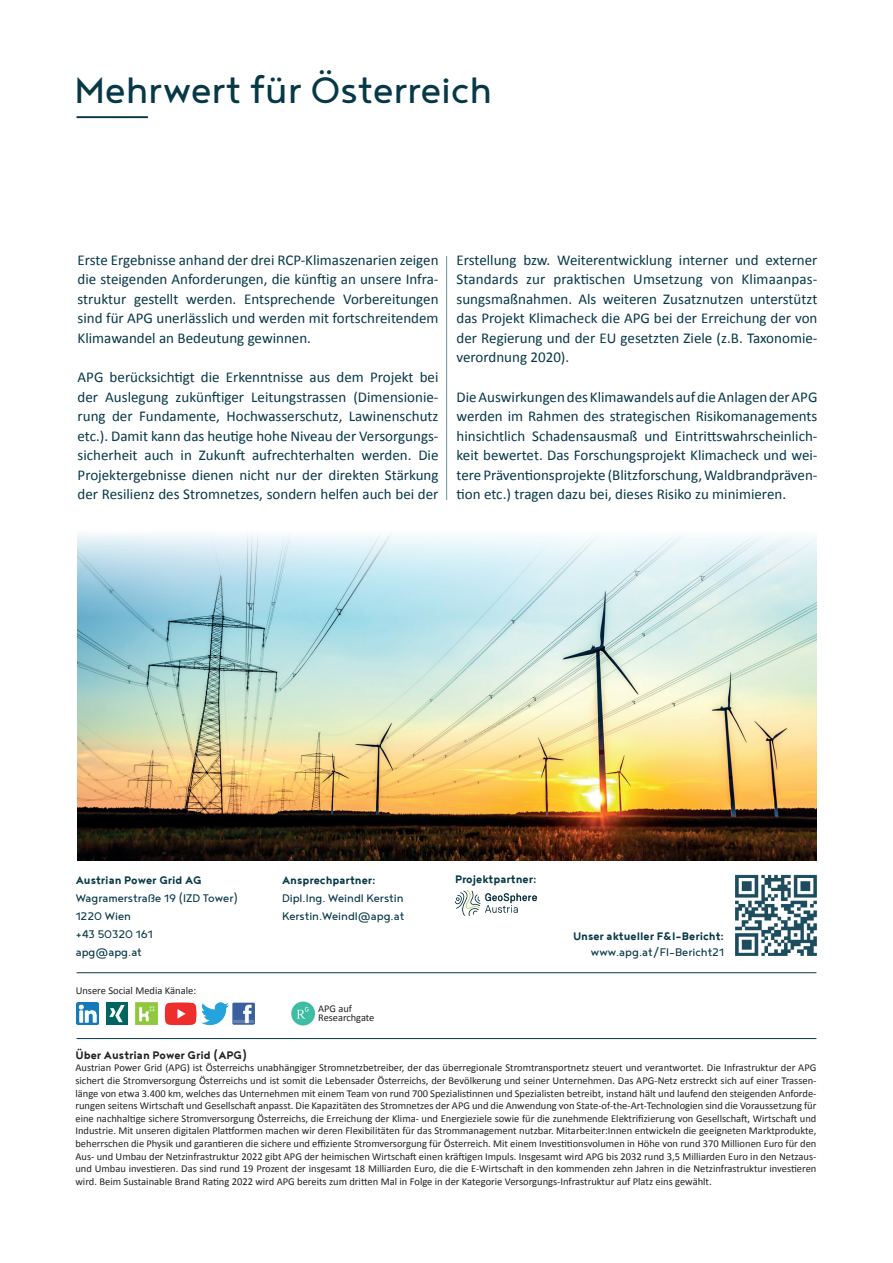
<style>
.page{position:relative;width:893px;height:1263px;background:#fff}
.page>*{position:absolute;margin:0;border:0;box-sizing:border-box;transform-origin:0 0}
.t1{font:45px "Noyh";color:#073848}
.t2{font:15px/19.5px "Calibri";color:#073848;text-align:justify}
.t3{font:13.5px/18px "Noyh";color:#073848}
.t4{font:700 13.5px "Noyh";color:#073848}
.t5{font:700 13.5px "Noyh";color:#231f20}
.t6{font:10.5px/12.6px "Calibri";color:#231f20;text-align:justify}
.t7{font:10.35px/9px "Calibri";color:#231f20}
</style>
<div class="page">
<hr style="left:77px;top:116px;width:71px;height:2px;background:#073848">
<hr style="left:77px;top:1038px;width:739px;height:1px;background:#073848">
<img style="left:292px;top:1002px;width:23px;height:23px">
<img style="left:233px;top:1002px;width:22px;height:22px">
<img style="left:136px;top:1002px;width:21px;height:22px">
<img style="left:77px;top:1002px;width:21px;height:22px">
<img style="left:201px;top:1002px;width:32px;height:24px">
<img style="left:106px;top:1002px;width:22px;height:22px">
<img style="left:164px;top:1002px;width:33px;height:23px">
<hr style="left:77px;top:972px;width:739px;height:1px;background:#073848">
<img style="left:735px;top:874px;width:82px;height:82px">
<img style="left:455px;top:891px;width:81px;height:25px">
<hr style="left:446px;top:256px;width:1px;height:244px;background:#7192a2">
<img style="left:78px;top:470px;width:738px;height:390px">
<h1 class="t1" style="left:75px;top:65px;width:419px">Mehrwert für Österreich</h1>
<p class="t2" style="left:78px;top:250px;width:362px">Erste Ergebnisse anhand der drei RCP-Klimaszenarien zeigen die steigenden Anforderungen, die künftig an unsere Infra&shy;struktur gestellt werden. Entsprechende Vorbereitungen sind für APG unerlässlich und werden mit fortschreitendem Klimawandel an Bedeutung gewinnen.</p>
<p class="t2" style="left:78px;top:367px;width:362px">APG berücksichtigt die Erkenntnisse aus dem Projekt bei der Auslegung zukünftiger Leitungstrassen (Dimensionie&shy;rung der Fundamente, Hochwasserschutz, Lawinenschutz etc.). Damit kann das heutige hohe Niveau der Versorgungs&shy;sicherheit auch in Zukunft aufrechterhalten werden. Die Projektergebnisse dienen nicht nur der direkten Stärkung der Resilienz des Stromnetzes, sondern helfen auch bei der</p>
<p class="t2" style="left:457px;top:250px;width:362px">Erstellung bzw. Weiterentwicklung interner und externer Standards zur praktischen Umsetzung von Klimaanpas&shy;sungsmaßnahmen. Als weiteren Zusatznutzen unterstützt das Projekt Klimacheck die APG bei der Erreichung der von der Regierung und der EU gesetzten Ziele (z.B. Taxonomie&shy;verordnung 2020).</p>
<p class="t2" style="left:457px;top:386px;width:362px">Die Auswirkungen des Klimawandels auf die Anlagen der APG werden im Rahmen des strategischen Risikomanagements hinsichtlich Schadensausmaß und Eintrittswahrscheinlich&shy;keit bewertet. Das Forschungsprojekt Klimacheck und wei&shy;tere Präventionsprojekte (Blitzforschung, Waldbrandpräven&shy;tion etc.) tragen dazu bei, dieses Risiko zu minimieren.</p>
<p class="t4" style="left:76px;top:872px;width:127px">Austrian Power Grid AG</p>
<p class="t3" style="left:76px;top:888px;width:164px">Wagramerstraße 19 (IZD Tower)<br>1220 Wien<br>+43 50320 161<br>apg@apg.at</p>
<p class="t6" style="left:76px;top:984px;width:122px">Unsere Social Media Känale:</p>
<p class="t4" style="left:282px;top:872px;width:95px">Ansprechpartner:</p>
<p class="t3" style="left:282px;top:888px;width:124px">Dipl.Ing. Weindl Kerstin<br>Kerstin.Weindl@apg.at</p>
<p class="t7" style="left:318px;top:1004px;width:58px">APG auf<br>Researchgate</p>
<p class="t4" style="left:455px;top:871px;width:83px">Projektpartner:</p>
<p class="t4" style="left:573px;top:928px;width:152px">Unser aktueller F&amp;I-Bericht:</p>
<p class="t3" style="left:591px;top:943px;width:135px">www.apg.at/FI-Bericht21</p>
<p class="t5" style="left:75px;top:1047px;width:173px">Über Austrian Power Grid (APG)</p>
<p class="t6" style="left:75px;top:1061px;width:742px">Austrian Power Grid (APG) ist Österreichs unabhängiger Stromnetzbetreiber, der das überregionale Stromtransportnetz steuert und verantwortet. Die Infrastruktur der APG sichert die Stromversorgung Österreichs und ist somit die Lebensader Österreichs, der Bevölkerung und seiner Unternehmen. Das APG-Netz erstreckt sich auf einer Trassen&shy;länge von etwa 3.400 km, welches das Unternehmen mit einem Team von rund 700 Spezialistinnen und Spezialisten betreibt, instand hält und laufend den steigenden Anforde&shy;rungen seitens Wirtschaft und Gesellschaft anpasst. Die Kapazitäten des Stromnetzes der APG und die Anwendung von State-of-the-Art-Technologien sind die Voraussetzung für eine nachhaltige sichere Stromversorgung Österreichs, die Erreichung der Klima- und Energieziele sowie für die zunehmende Elektrifizierung von Gesellschaft, Wirtschaft und Industrie. Mit unseren digitalen Plattformen machen wir deren Flexibilitäten für das Strommanagement nutzbar. Mitarbeiter:Innen entwickeln die geeigneten Marktprodukte, beherrschen die Physik und garantieren die sichere und effiziente Stromversorgung für Österreich. Mit einem Investitionsvolumen in Höhe von rund 370 Millionen Euro für den Aus- und Umbau der Netzinfrastruktur 2022 gibt APG der heimischen Wirtschaft einen kräftigen Impuls. Insgesamt wird APG bis 2032 rund 3,5 Milliarden Euro in den Netzaus&shy;und Umbau investieren. Das sind rund 19 Prozent der insgesamt 18 Milliarden Euro, die die E-Wirtschaft in den kommenden zehn Jahren in die Netzinfrastruktur investieren wird. Beim Sustainable Brand Rating 2022 wird APG bereits zum dritten Mal in Folge in der Kategorie Versorgungs-Infrastruktur auf Platz eins gewählt.</p>
</div>
